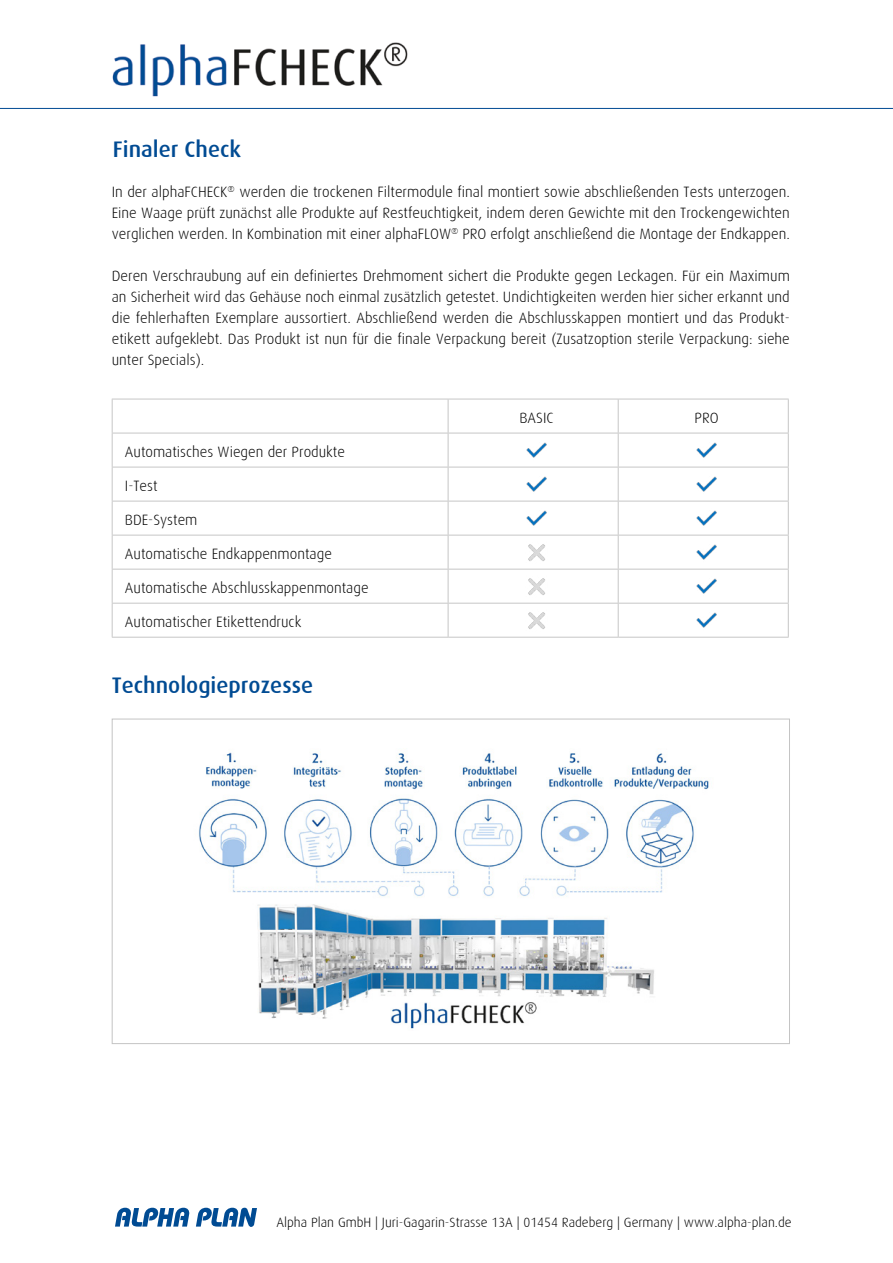
<style>
.page{position:relative;width:893px;height:1263px;background:#fff}
.page>*{position:absolute;margin:0;border:0;box-sizing:border-box;transform-origin:0 0}
.t1{font:500 22.5px "Dax";color:#004b93}
.t2{font:300 15px/21px "Dax";color:#000;text-align:justify}
.t3{font:300 13.5px "Dax";color:#000}
</style>
<div class="page">
<img style="left:112px;top:42px;width:296px;height:55px">
<svg style="left:115px;top:1208px;width:142px;height:19px"></svg>
<img style="left:199px;top:752px;width:510px;height:277px">
<hr style="left:112px;top:399px;width:336px;height:1px;background:#c6c6c6">
<hr style="left:112px;top:399px;width:1px;height:34px;background:#c6c6c6">
<hr style="left:448px;top:399px;width:170px;height:1px;background:#c6c6c6">
<hr style="left:448px;top:399px;width:1px;height:34px;background:#c6c6c6">
<hr style="left:618px;top:399px;width:171px;height:1px;background:#c6c6c6">
<hr style="left:618px;top:399px;width:1px;height:34px;background:#c6c6c6">
<hr style="left:788px;top:399px;width:1px;height:34px;background:#c6c6c6">
<hr style="left:112px;top:433px;width:336px;height:1px;background:#c6c6c6">
<hr style="left:112px;top:433px;width:1px;height:34px;background:#c6c6c6">
<hr style="left:448px;top:433px;width:170px;height:1px;background:#c6c6c6">
<hr style="left:448px;top:433px;width:1px;height:34px;background:#c6c6c6">
<hr style="left:618px;top:433px;width:171px;height:1px;background:#c6c6c6">
<hr style="left:618px;top:433px;width:1px;height:34px;background:#c6c6c6">
<hr style="left:788px;top:433px;width:1px;height:34px;background:#c6c6c6">
<hr style="left:112px;top:467px;width:336px;height:1px;background:#c6c6c6">
<hr style="left:112px;top:467px;width:1px;height:34px;background:#c6c6c6">
<hr style="left:448px;top:467px;width:170px;height:1px;background:#c6c6c6">
<hr style="left:448px;top:467px;width:1px;height:34px;background:#c6c6c6">
<hr style="left:618px;top:467px;width:171px;height:1px;background:#c6c6c6">
<hr style="left:618px;top:467px;width:1px;height:34px;background:#c6c6c6">
<hr style="left:788px;top:467px;width:1px;height:34px;background:#c6c6c6">
<hr style="left:112px;top:501px;width:336px;height:1px;background:#c6c6c6">
<hr style="left:112px;top:501px;width:1px;height:34px;background:#c6c6c6">
<hr style="left:448px;top:501px;width:170px;height:1px;background:#c6c6c6">
<hr style="left:448px;top:501px;width:1px;height:34px;background:#c6c6c6">
<hr style="left:618px;top:501px;width:171px;height:1px;background:#c6c6c6">
<hr style="left:618px;top:501px;width:1px;height:34px;background:#c6c6c6">
<hr style="left:788px;top:501px;width:1px;height:34px;background:#c6c6c6">
<hr style="left:112px;top:535px;width:336px;height:1px;background:#c6c6c6">
<hr style="left:112px;top:535px;width:1px;height:34px;background:#c6c6c6">
<hr style="left:448px;top:535px;width:170px;height:1px;background:#c6c6c6">
<hr style="left:448px;top:535px;width:1px;height:34px;background:#c6c6c6">
<hr style="left:618px;top:535px;width:171px;height:1px;background:#c6c6c6">
<hr style="left:618px;top:535px;width:1px;height:34px;background:#c6c6c6">
<hr style="left:788px;top:535px;width:1px;height:34px;background:#c6c6c6">
<hr style="left:112px;top:569px;width:336px;height:1px;background:#c6c6c6">
<hr style="left:112px;top:569px;width:1px;height:34px;background:#c6c6c6">
<hr style="left:448px;top:569px;width:170px;height:1px;background:#c6c6c6">
<hr style="left:448px;top:569px;width:1px;height:34px;background:#c6c6c6">
<hr style="left:618px;top:569px;width:171px;height:1px;background:#c6c6c6">
<hr style="left:618px;top:569px;width:1px;height:34px;background:#c6c6c6">
<hr style="left:788px;top:569px;width:1px;height:34px;background:#c6c6c6">
<hr style="left:112px;top:603px;width:336px;height:1px;background:#c6c6c6">
<hr style="left:112px;top:603px;width:1px;height:34px;background:#c6c6c6">
<hr style="left:448px;top:603px;width:170px;height:1px;background:#c6c6c6">
<hr style="left:448px;top:603px;width:1px;height:34px;background:#c6c6c6">
<hr style="left:618px;top:603px;width:171px;height:1px;background:#c6c6c6">
<hr style="left:618px;top:603px;width:1px;height:34px;background:#c6c6c6">
<hr style="left:788px;top:603px;width:1px;height:34px;background:#c6c6c6">
<hr style="left:112px;top:637px;width:336px;height:1px;background:#c6c6c6">
<hr style="left:448px;top:637px;width:170px;height:1px;background:#c6c6c6">
<hr style="left:618px;top:637px;width:171px;height:1px;background:#c6c6c6">
<img style="left:526px;top:442px;width:21px;height:16px">
<img style="left:696px;top:442px;width:21px;height:16px">
<img style="left:526px;top:476px;width:21px;height:16px">
<img style="left:696px;top:476px;width:21px;height:16px">
<img style="left:526px;top:510px;width:21px;height:16px">
<img style="left:696px;top:510px;width:21px;height:16px">
<img style="left:528px;top:544px;width:17px;height:17px">
<img style="left:696px;top:544px;width:21px;height:16px">
<img style="left:528px;top:578px;width:17px;height:17px">
<img style="left:696px;top:578px;width:21px;height:16px">
<img style="left:528px;top:612px;width:17px;height:17px">
<img style="left:696px;top:612px;width:21px;height:16px">
<hr style="left:0;top:108px;width:893px;height:1px;background:#004b93">
<h1 class="t1" style="left:113px;top:140px;width:130px">Finaler Check</h1>
<p class="t2" style="left:112px;top:182px;width:680px">In der alphaFCHECK<sup>®</sup> werden die trockenen Filtermodule final montiert sowie abschließenden Tests unterzogen.<br>Eine Waage prüft zunächst alle Produkte auf Restfeuchtigkeit, indem deren Gewichte mit den Trockengewichten verglichen werden. In Kombination mit einer alphaFLOW<sup>®</sup> PRO erfolgt anschließend die Montage der Endkappen.</p>
<p class="t2" style="left:112px;top:266px;width:680px">Deren Verschraubung auf ein definiertes Drehmoment sichert die Produkte gegen Leckagen. Für ein Maximum an Sicherheit wird das Gehäuse noch einmal zusätzlich getestet. Undichtigkeiten werden hier sicher erkannt und die fehlerhaften Exemplare aussortiert. Abschließend werden die Abschlusskappen montiert und das Produkt&shy;etikett aufgeklebt. Das Produkt ist nun für die finale Verpackung bereit (Zusatzoption sterile Verpackung: siehe unter Specials).</p>
<p class="t2" style="left:125px;top:442px;width:222px">Automatisches Wiegen der Produkte</p>
<p class="t2" style="left:125px;top:476px;width:34px">I-Test</p>
<p class="t2" style="left:125px;top:510px;width:74px">BDE-System</p>
<p class="t2" style="left:125px;top:544px;width:208px">Automatische Endkappenmontage</p>
<p class="t2" style="left:125px;top:578px;width:245px">Automatische Abschlusskappenmontage</p>
<p class="t2" style="left:125px;top:612px;width:178px">Automatischer Etikettendruck</p>
<h1 class="t1" style="left:112px;top:675px;width:203px">Technologieprozesse</h1>
<p class="t2" style="left:519px;top:408px;width:36px">BASIC</p>
<p class="t2" style="left:694px;top:408px;width:26px">PRO</p>
<p class="t3" style="left:276px;top:1216px;width:517px">Alpha Plan GmbH | Juri-Gagarin-Strasse 13A | 01454 Radeberg | Germany | www.alpha-plan.de</p>
</div>
